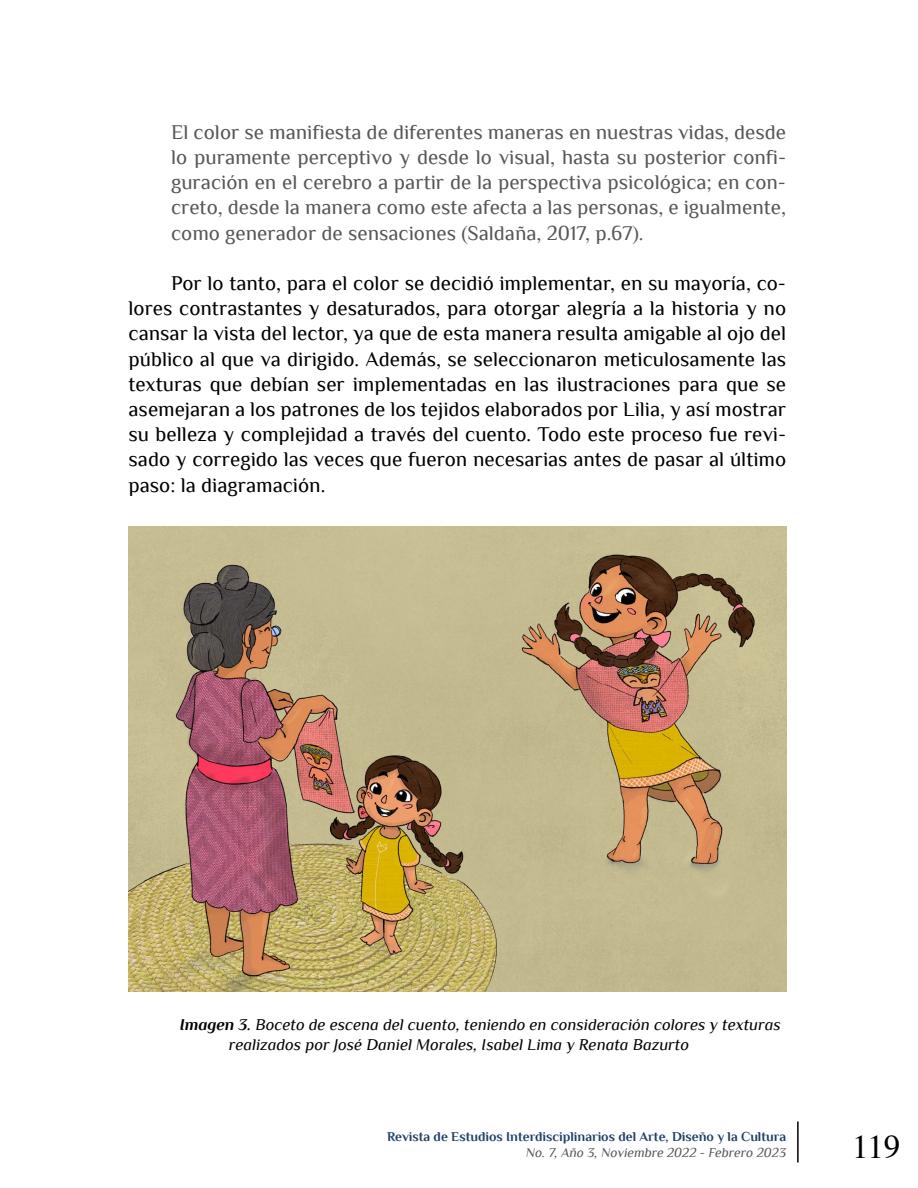
<style>
.page{position:relative;width:918px;height:1188px;background:#fff}
.page>*{position:absolute;margin:0;border:0;box-sizing:border-box;transform-origin:0 0}
.t1{font:33px "Times";color:#000}
.t2{font:21px/25.2px "Philosopher";color:#000;text-align:justify}
.t3{font:21px/25.2px "Philosopher";color:#575756;text-align:justify}
.t4{font:italic 16.5px/19.8px "Philosopher";color:#000}
.t5{font:700 13.5px "Philosopher";color:#1e4066}
.t6{font:italic 13.5px "Philosopher";color:#575756}
.s1{font-weight:700}
</style>
<div class="page">
<hr style="left:797px;top:1121px;width:2px;height:41px;background:#000">
<img style="left:129px;top:526px;width:657px;height:465px">
<p class="t3" style="left:171px;top:119px;width:617px">El color se manifiesta de diferentes maneras en nuestras vidas, desde lo puramente perceptivo y desde lo visual, hasta su posterior confi&shy;guración en el cerebro a partir de la perspectiva psicológica; en con&shy;creto, desde la manera como este afecta a las personas, e igualmente, como generador de sensaciones (Saldaña, 2017, p.67).</p>
<p class="t2" style="left:129px;top:271px;width:659px;text-indent:43px">Por lo tanto, para el color se decidió implementar, en su mayoría, co&shy;lores contrastantes y desaturados, para otorgar alegría a la historia y no cansar la vista del lector, ya que de esta manera resulta amigable al ojo del público al que va dirigido. Además, se seleccionaron meticulosamente las texturas que debían ser implementadas en las ilustraciones para que se asemejaran a los patrones de los tejidos elaborados por Lilia, y así mostrar su belleza y complejidad a través del cuento. Todo este proceso fue revi&shy;sado y corregido las veces que fueron necesarias antes de pasar al último paso: la diagramación.</p>
<p class="t4" style="left:229px;top:1015px;width:553px;text-indent:-49px"><span class="s1">Imagen 3.</span> Boceto de escena del cuento, teniendo en consideración colores y texturas realizados por José Daniel Morales, Isabel Lima y Renata Bazurto</p>
<p class="t5" style="left:387px;top:1129px;width:401px">Revista de Estudios Interdisciplinarios del Arte, Diseño y la Cultura</p>
<p class="t6" style="left:526px;top:1145px;width:262px">No. 7, Año 3, Noviembre 2022 - Febrero 2023</p>
<h1 class="t1" style="left:852px;top:1116px;width:50px">119</h1>
</div>
